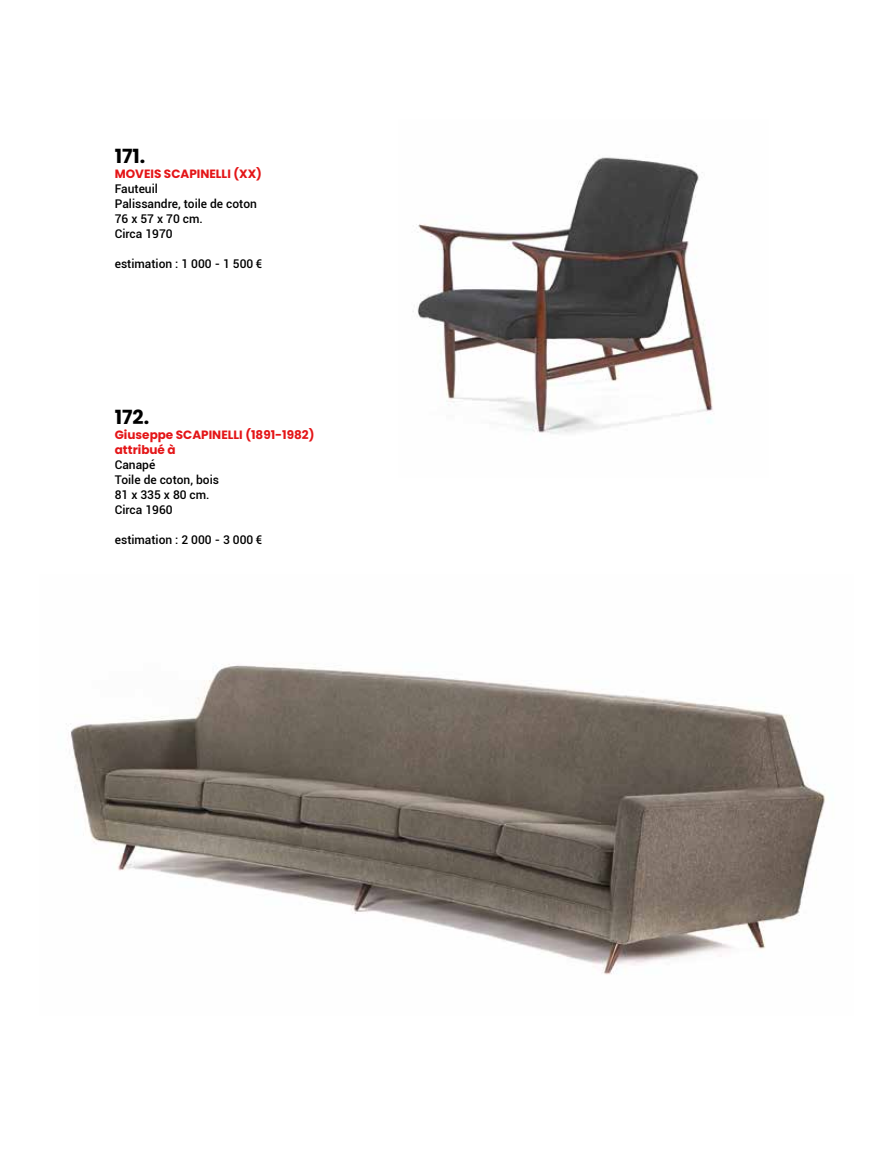
<style>
.page{position:relative;width:893px;height:1149px;background:#fff}
.page>*{position:absolute;margin:0;border:0;box-sizing:border-box;transform-origin:0 0}
.t1{font:700 19.5px "Poppins";color:#000}
.t2{font:500 12px/15px "Roboto";color:#000}
.t3{font:700 12px/15px "Poppins";color:#e41517}
</style>
<div class="page">
<img style="left:70px;top:664px;width:756px;height:311px">
<img style="left:413px;top:157px;width:300px;height:277px">
<h1 class="t1" style="left:115px;top:145px;width:32px">171.</h1>
<p class="t3" style="left:115px;top:167px;width:149px">MOVEIS SCAPINELLI (XX)</p>
<p class="t2" style="left:115px;top:181px;width:144px">Fauteuil<br>Palissandre, toile de coton<br>76 x 57 x 70 cm.<br>Circa 1970</p>
<p class="t2" style="left:115px;top:256px;width:149px">estimation : 1 000 - 1 500 €</p>
<h1 class="t1" style="left:115px;top:405px;width:36px">172.</h1>
<p class="t3" style="left:115px;top:427px;width:201px">Giuseppe SCAPINELLI (1891-1982) attribué à</p>
<p class="t2" style="left:115px;top:456px;width:106px">Canapé<br>Toile de coton, bois<br>81 x 335 x 80 cm.<br>Circa 1960</p>
<p class="t2" style="left:115px;top:531px;width:149px">estimation : 2 000 - 3 000 €</p>
</div>
